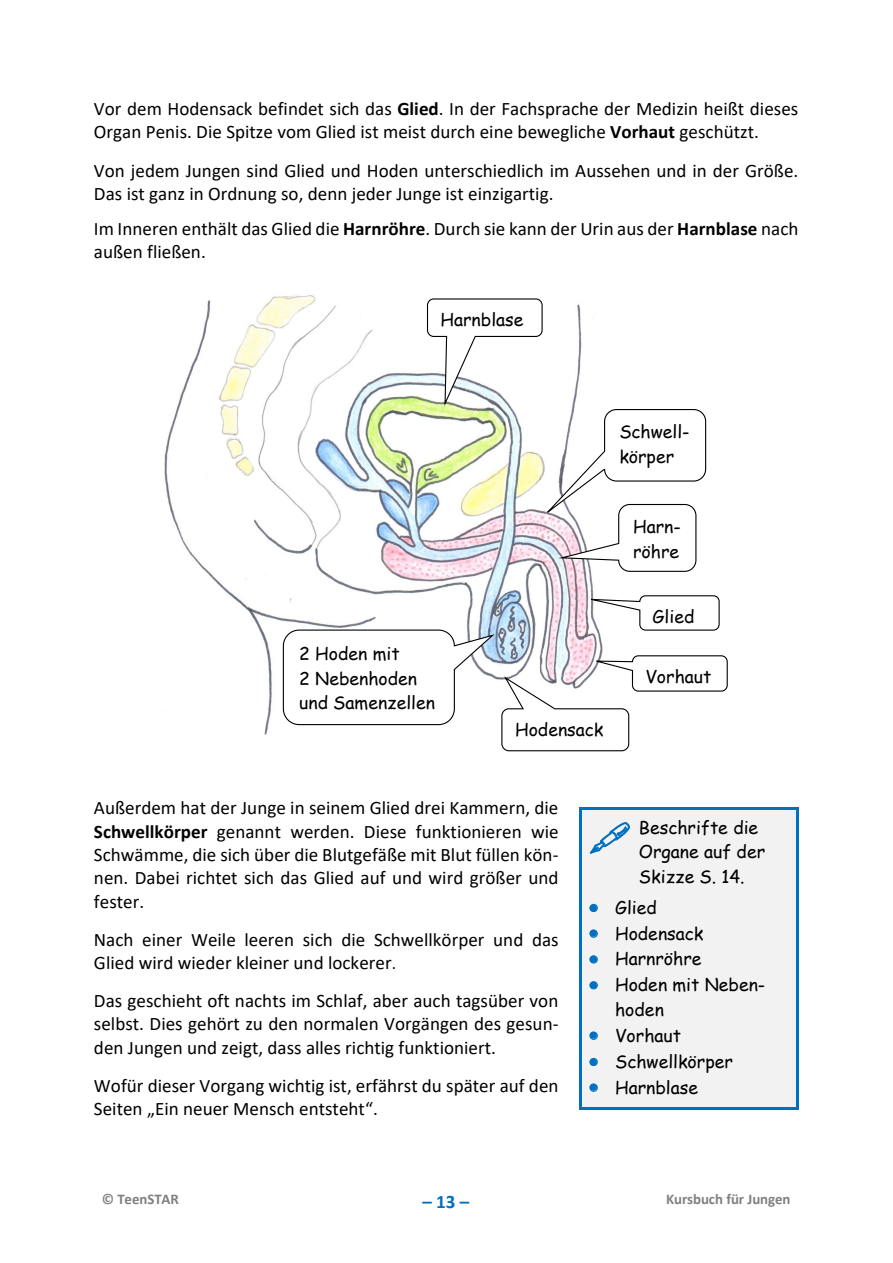
<style>
.page{position:relative;width:893px;height:1263px;background:#fff}
.page>*{position:absolute;margin:0;border:0;box-sizing:border-box;transform-origin:0 0}
.t1{font:19.05px/23.2px "Calibri";color:#000}
.t2{font:700 19.05px "Calibri";color:#0070c0}
.t3{font:17.7px/24.6px "Comic Sans MS";color:#000}
.t4{font:700 14.85px "Calibri";letter-spacing:-.005em;color:#808080}
.s1{font-weight:700}
.s2{font-size:17.7px}
.s3{color:#0070c0}
</style>
<div class="page">
<img style="left:164px;top:295px;width:430px;height:440px">
<div style="left:581px;top:810px;width:58px;height:83px;background:#f2f2f2"></div>
<div style="left:639px;top:810px;width:157px;height:83px;background:#f2f2f2"></div>
<hr style="left:581px;top:807px;width:58px;height:2px;background:#0070c0">
<hr style="left:641px;top:807px;width:155px;height:2px;background:#0070c0">
<hr style="left:579px;top:809px;width:2px;height:84px;background:#0070c0">
<hr style="left:796px;top:809px;width:2px;height:84px;background:#0070c0">
<div style="left:581px;top:893px;width:215px;height:214px;background:#f2f2f2"></div>
<hr style="left:579px;top:893px;width:2px;height:214px;background:#0070c0">
<hr style="left:581px;top:1107px;width:215px;height:2px;background:#0070c0">
<hr style="left:796px;top:893px;width:2px;height:214px;background:#0070c0">
<svg style="left:282px;top:595px;width:446px;height:157px"></svg>
<svg style="left:426px;top:298px;width:281px;height:274px"></svg>
<p class="t1" style="left:94px;top:97px;width:706px">Vor dem Hodensack befindet sich das <span class="s1">Glied</span>. In der Fachsprache der Medizin heißt dieses<br>Organ Penis. Die Spitze vom Glied ist meist durch eine bewegliche <span class="s1">Vorhaut</span> geschützt.</p>
<p class="t1" style="left:94px;top:158px;width:706px">Von jedem Jungen sind Glied und Hoden unterschiedlich im Aussehen und in der Größe.<br>Das ist ganz in Ordnung so, denn jeder Junge ist einzigartig.</p>
<p class="t1" style="left:94px;top:217px;width:706px">Im Inneren enthält das Glied die <span class="s1">Harnröhre</span>. Durch sie kann der Urin aus der <span class="s1">Harnblase</span> nach außen fließen.</p>
<p class="t3" style="left:441px;top:307px;width:84px">Harnblase</p>
<p class="t3" style="left:299px;top:640px;width:137px">2 Hoden mit<br>2 Nebenhoden und Samenzellen</p>
<p class="t3" style="left:619px;top:419px;width:72px">Schwell&shy;körper</p>
<p class="t3" style="left:515px;top:717px;width:90px">Hodensack</p>
<p class="t3" style="left:633px;top:514px;width:49px">Harn&shy;röhre</p>
<p class="t3" style="left:652px;top:603px;width:43px">Glied</p>
<p class="t3" style="left:645px;top:663px;width:68px">Vorhaut</p>
<p class="t1" style="left:94px;top:796px;width:466px;text-align:justify">Außerdem hat der Junge in seinem Glied drei Kammern, die <span class="s1">Schwellkörper</span> genannt werden. Diese funktionieren wie Schwämme, die sich über die Blutgefäße mit Blut füllen kön&shy;nen. Dabei richtet sich das Glied auf und wird größer und fester.</p>
<p class="t1" style="left:94px;top:927px;width:466px">Nach einer Weile leeren sich die Schwellkörper und das<br>Glied wird wieder kleiner und lockerer<span class="s2">.</span></p>
<p class="t1" style="left:94px;top:989px;width:466px;text-align:justify">Das geschieht oft nachts im Schlaf, aber auch tagsüber von selbst. Dies gehört zu den normalen Vorgängen des gesun&shy;den Jungen und zeigt, dass alles richtig funktioniert.</p>
<p class="t1" style="left:94px;top:1073px;width:466px">Wofür dieser Vorgang wichtig ist, erfährst du später auf den<br>Seiten „Ein neuer Mensch entsteht“.</p>
<p class="t3" style="left:639px;top:814px;width:128px">Beschrifte die<br>Organe auf der<br>Skizze S. 14.</p>
<p class="t3" style="left:589px;top:894px;width:69px"><span class="s3">•</span> Glied</p>
<p class="t3" style="left:589px;top:920px;width:116px"><span class="s3">•</span> Hodensack</p>
<p class="t3" style="left:589px;top:946px;width:114px"><span class="s3">•</span> Harnröhre</p>
<p class="t3" style="left:615px;top:972px;width:152px;text-indent:-26px"><span class="s3">•</span> Hoden mit Neben&shy;hoden</p>
<p class="t3" style="left:589px;top:1022px;width:94px"><span class="s3">•</span> Vorhaut</p>
<p class="t3" style="left:589px;top:1048px;width:146px"><span class="s3">•</span> Schwellkörper</p>
<p class="t3" style="left:589px;top:1074px;width:111px"><span class="s3">•</span> Harnblase</p>
<p class="t4" style="left:102px;top:1188px;width:79px">© TeenSTAR</p>
<p class="t2" style="left:422px;top:1188px;width:49px">–13–</p>
<p class="t4" style="left:666px;top:1188px;width:126px">Kursbuch für Jungen</p>
</div>
